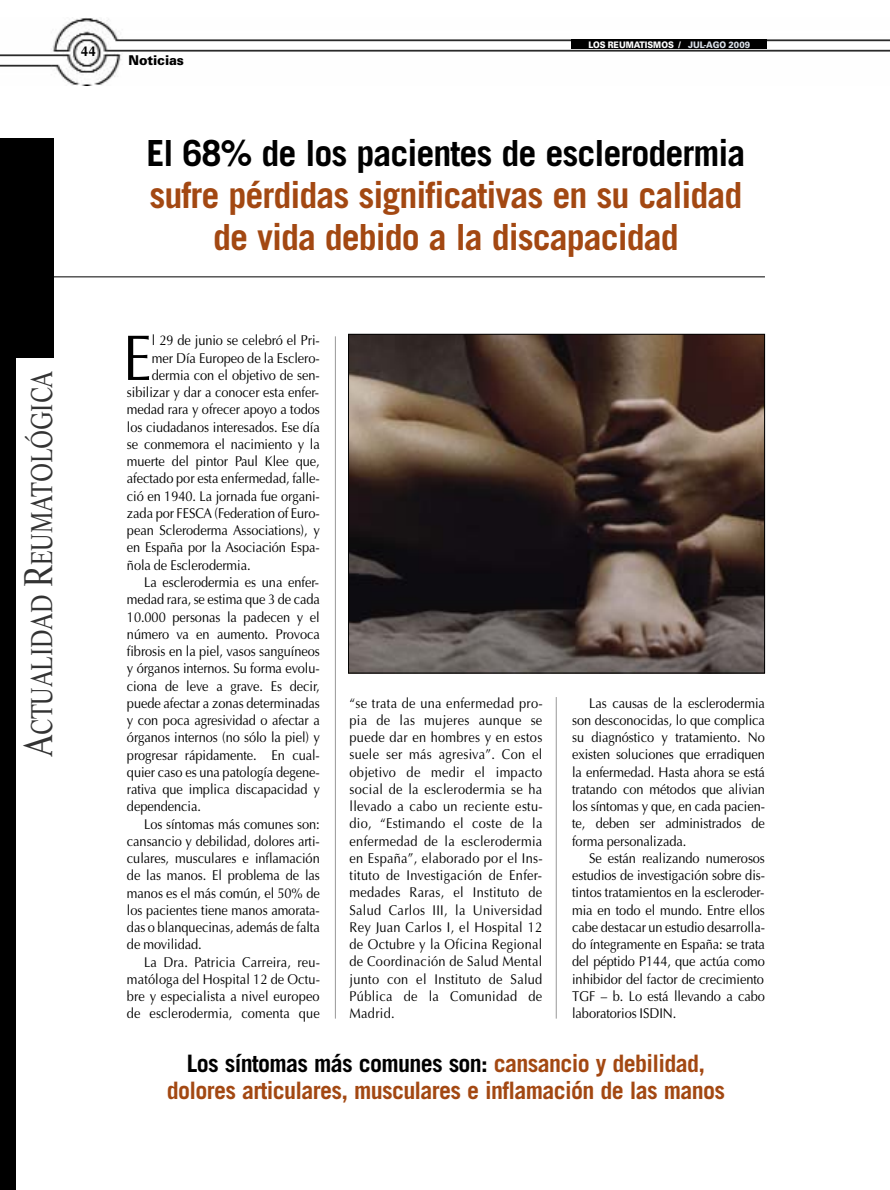
<style>
.page{position:relative;width:890px;height:1190px;background:#fff}
.page>*{position:absolute;margin:0;border:0;box-sizing:border-box;transform-origin:0 0}
.t1{font:64.8px "Optima";color:#000;scale:.9 1}
.t2{font:700 36px/42px "Trade Gothic";letter-spacing:-.03em;color:#a34812;text-align:center}
.t3{font:700 36px "Trade Gothic";letter-spacing:-.03em;color:#000}
.t4{font:29.25px "Life";letter-spacing:-.01em;color:#333;scale:.8 1}
.t5{font:700 24px/27px "Trade Gothic";letter-spacing:-.03em;color:#a34812;text-align:center}
.t6{font:14.25px/17.2px "Optima";letter-spacing:-.005em;color:#000;text-align:justify;scale:.9 1}
.t7{font:700 14.25px "Optima";color:#000;scale:.95 1}
.t8{font:900 13.5px "Univers";letter-spacing:-.005em;color:#000;scale:.95 1}
.t9{font:900 9px "Univers";letter-spacing:-.005em;color:#fff;scale:.9 1}
.s1{font-size:39px}
.s2{color:#dae0e9}
.s3{color:#000}
</style>
<div class="page">
<img style="left:0;top:18px;width:890px;height:67px">
<div style="left:571px;top:39px;width:196px;height:10px;background:#000"></div>
<hr style="left:335px;top:336px;width:1px;height:682px;background:#999">
<hr style="left:556px;top:697px;width:1px;height:321px;background:#999">
<div style="left:0;top:138px;width:54px;height:220px;background:#000"></div>
<div style="left:0;top:304px;width:16px;height:885px;background:#000"></div>
<hr style="left:43px;top:276px;width:722px;height:1px;background:#000">
<img style="left:350px;top:336px;width:413px;height:335px">
<div style="left:348px;top:334px;width:417px;height:339px;border:1px solid #000"></div>
<p class="t7" style="left:81px;top:45px;width:17px">44</p>
<h3 class="t4" style="left:30px;top:757px;width:484px;rotate:-90deg"><span class="s1">A</span>CTUALIDAD <span class="s1">R</span>EUMATOLÓGICA</h3>
<p class="t8" style="left:128px;top:55px;width:60px">Noticias</p>
<p class="t9" style="left:588px;top:41px;width:181px">LOS REUMATISMOS / <span class="s2">JUL-AGO 2009</span></p>
<h2 class="t3" style="left:147px;top:140px;width:600px">El 68% de los pacientes de esclerodermia</h2>
<h2 class="t2" style="left:150px;top:177px;width:594px">sufre pérdidas significativas en su calidad de vida debido a la discapacidad</h2>
<h1 class="t1" style="left:123px;top:331px;width:34px">E</h1>
<p class="t6" style="left:152px;top:333px;width:188px">l 29 de junio se celebró el Pri-</p>
<p class="t6" style="left:152px;top:350px;width:188px">mer Día Europeo de la Esclero-</p>
<p class="t6" style="left:152px;top:368px;width:188px">dermia con el objetivo de sen-</p>
<p class="t6" style="left:127px;top:385px;width:215px">sibilizar y dar a conocer esta enfer-</p>
<p class="t6" style="left:127px;top:402px;width:216px">medad rara y ofrecer apoyo a todos</p>
<p class="t6" style="left:127px;top:419px;width:216px">los ciudadanos interesados. Ese día</p>
<p class="t6" style="left:127px;top:437px;width:216px">se conmemora el nacimiento y la</p>
<p class="t6" style="left:127px;top:454px;width:216px">muerte del pintor Paul Klee que,</p>
<p class="t6" style="left:127px;top:471px;width:216px">afectado por esta enfermedad, falle-</p>
<p class="t6" style="left:127px;top:488px;width:216px">ció en 1940. La jornada fue organi-</p>
<p class="t6" style="left:127px;top:506px;width:216px">zada por FESCA (Federation of Euro-</p>
<p class="t6" style="left:127px;top:523px;width:216px">pean Scleroderma Associations), y</p>
<p class="t6" style="left:127px;top:540px;width:216px">en España por la Asociación Espa-</p>
<p class="t6" style="left:127px;top:557px;width:139px">ñola de Esclerodermia.</p>
<p class="t6" style="left:144px;top:575px;width:196px">La esclerodermia es una enfer-</p>
<p class="t6" style="left:127px;top:592px;width:216px">medad rara, se estima que 3 de cada</p>
<p class="t6" style="left:127px;top:609px;width:216px">10.000 personas la padecen y el</p>
<p class="t6" style="left:127px;top:626px;width:216px">número va en aumento. Provoca</p>
<p class="t6" style="left:127px;top:644px;width:216px">fibrosis en la piel, vasos sanguíneos</p>
<p class="t6" style="left:127px;top:661px;width:216px">y órganos internos. Su forma evolu-</p>
<p class="t6" style="left:127px;top:678px;width:216px">ciona de leve a grave. Es decir,</p>
<p class="t6" style="left:127px;top:695px;width:216px">puede afectar a zonas determinadas</p>
<p class="t6" style="left:127px;top:712px;width:216px">y con poca agresividad o afectar a</p>
<p class="t6" style="left:127px;top:730px;width:216px">órganos internos (no sólo la piel) y</p>
<p class="t6" style="left:127px;top:747px;width:216px">progresar rápidamente. En cual-</p>
<p class="t6" style="left:127px;top:764px;width:216px">quier caso es una patología degene-</p>
<p class="t6" style="left:127px;top:781px;width:216px">rativa que implica discapacidad y</p>
<p class="t6" style="left:127px;top:799px;width:84px">dependencia.</p>
<p class="t6" style="left:144px;top:816px;width:197px">Los síntomas más comunes son:</p>
<p class="t6" style="left:127px;top:833px;width:216px">cansancio y debilidad, dolores arti-</p>
<p class="t6" style="left:127px;top:850px;width:216px">culares, musculares e inflamación</p>
<p class="t6" style="left:127px;top:868px;width:216px">de las manos. El problema de las</p>
<p class="t6" style="left:127px;top:885px;width:216px">manos es el más común, el 50% de</p>
<p class="t6" style="left:127px;top:902px;width:216px">los pacientes tiene manos amorata-</p>
<p class="t6" style="left:127px;top:919px;width:216px">das o blanquecinas, además de falta</p>
<p class="t6" style="left:127px;top:937px;width:84px">de movilidad.</p>
<p class="t6" style="left:144px;top:954px;width:197px">La Dra. Patricia Carreira, reu-</p>
<p class="t6" style="left:127px;top:971px;width:216px">matóloga del Hospital 12 de Octu-</p>
<p class="t6" style="left:127px;top:988px;width:216px">bre y especialista a nivel europeo</p>
<p class="t6" style="left:127px;top:1006px;width:216px">de esclerodermia, comenta que</p>
<p class="t6" style="left:349px;top:695px;width:216px">“se trata de una enfermedad pro&shy;pia de las mujeres aunque se puede dar en hombres y en estos suele ser más agresiva”. Con el objetivo de medir el impacto social de la esclerodermia se ha llevado a cabo un reciente estu&shy;dio, “Estimando el coste de la enfermedad de la esclerodermia en España”, elaborado por el Ins&shy;tituto de Investigación de Enfer&shy;medades Raras, el Instituto de Salud Carlos III, la Universidad Rey Juan Carlos I, el Hospital 12 de Octubre y la Oficina Regional de Coordinación de Salud Mental junto con el Instituto de Salud Pública de la Comunidad de Madrid.</p>
<p class="t6" style="left:572px;top:695px;width:216px;text-indent:17px">Las causas de la esclerodermia son desconocidas, lo que complica su diagnóstico y tratamiento. No existen soluciones que erradiquen la enfermedad. Hasta ahora se está tratando con métodos que alivian los síntomas y que, en cada pacien&shy;te, deben ser administrados de forma personalizada.</p>
<p class="t6" style="left:572px;top:850px;width:216px;text-indent:17px">Se están realizando numerosos estudios de investigación sobre dis&shy;tintos tratamientos en la escleroder&shy;mia en todo el mundo. Entre ellos cabe destacar un estudio desarrolla&shy;do íntegramente en España: se trata del péptido P144, que actúa como inhibidor del factor de crecimiento TGF – b. Lo está llevando a cabo laboratorios ISDIN.</p>
<h3 class="t5" style="left:167px;top:1052px;width:560px"><span class="s3">Los síntomas más comunes son:</span> cansancio y debilidad, dolores articulares, musculares e inflamación de las manos</h3>
</div>
